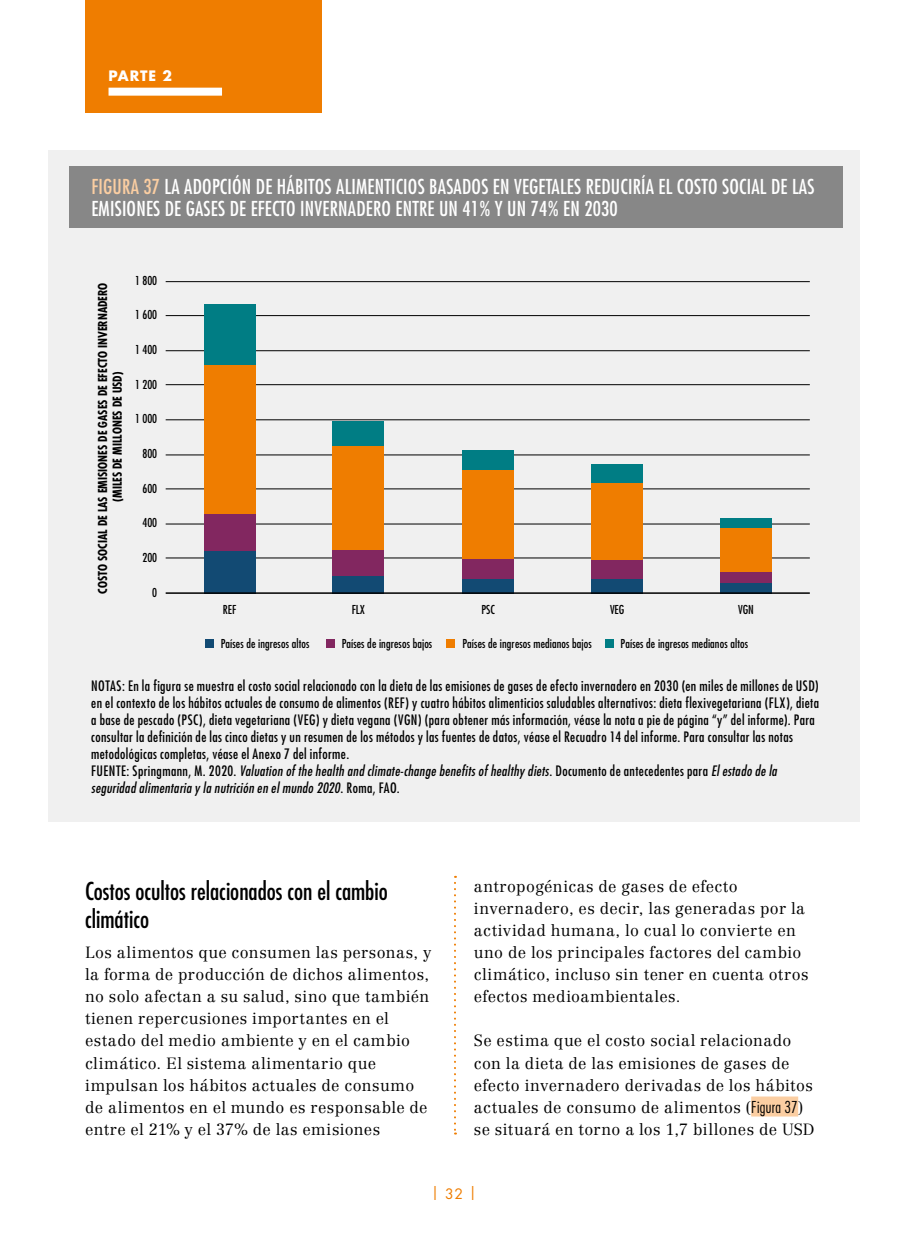
<style>
.page{position:relative;width:908px;height:1248px;background:#fff}
.page>*{position:absolute;margin:0;border:0;box-sizing:border-box;transform-origin:0 0}
.t1{font:condensed 24px/28px "Futura Std";color:#000}
.t2{font:condensed 20px/22px "Futura Std";letter-spacing:.01em;color:#fff}
.t3{font:300 16px/22px "Centennial LT Std";letter-spacing:.03em;color:#000}
.t4{font:condensed 14px/17px "Futura Std";letter-spacing:.03em;color:#000}
.t5{font:700 14px "Futura Std";letter-spacing:.06em;color:#fff}
.t6{font:14px "Futura Std";color:#ef7d00}
.t7{font:condensed 12px "Futura Std";letter-spacing:.01em;color:#000}
.t8{font:700 condensed 12px/14.4px "Futura Std";color:#000;text-align:center}
.s1{color:#fbcea2}
.s2{font-style:italic}
.s3{font-family:"Futura Std";font-stretch:condensed}
</style>
<div class="page">
<div style="left:85px;top:0;width:236px;height:113px;background:#ef7d00"></div>
<div style="left:108px;top:88px;width:114px;height:8px;background:#fff"></div>
<svg style="left:454px;top:875px;width:2px;height:259px"></svg>
<div style="left:750px;top:1096px;width:47px;height:20px;background:#fbcea2"></div>
<div style="left:48px;top:150px;width:811px;height:671px;background:#f0f0f0"></div>
<hr style="left:166px;top:557px;width:643px;height:1px;background:#000">
<hr style="left:166px;top:523px;width:643px;height:1px;background:#000">
<hr style="left:166px;top:488px;width:643px;height:1px;background:#000">
<hr style="left:166px;top:454px;width:643px;height:1px;background:#000">
<hr style="left:166px;top:419px;width:643px;height:1px;background:#000">
<hr style="left:166px;top:384px;width:643px;height:1px;background:#000">
<hr style="left:166px;top:350px;width:643px;height:1px;background:#000">
<hr style="left:166px;top:315px;width:643px;height:1px;background:#000">
<hr style="left:166px;top:281px;width:643px;height:1px;background:#000">
<div style="left:204px;top:550px;width:51px;height:43px;background:#124a73"></div>
<div style="left:332px;top:576px;width:52px;height:17px;background:#124a73"></div>
<div style="left:462px;top:578px;width:52px;height:15px;background:#124a73"></div>
<div style="left:591px;top:578px;width:51px;height:15px;background:#124a73"></div>
<div style="left:720px;top:583px;width:51px;height:10px;background:#124a73"></div>
<div style="left:204px;top:514px;width:51px;height:36px;background:#822760"></div>
<div style="left:332px;top:549px;width:52px;height:27px;background:#822760"></div>
<div style="left:462px;top:558px;width:52px;height:20px;background:#822760"></div>
<div style="left:591px;top:559px;width:51px;height:19px;background:#822760"></div>
<div style="left:720px;top:571px;width:51px;height:12px;background:#822760"></div>
<div style="left:204px;top:365px;width:51px;height:149px;background:#ef7d00"></div>
<div style="left:332px;top:446px;width:52px;height:103px;background:#ef7d00"></div>
<div style="left:462px;top:469px;width:52px;height:89px;background:#ef7d00"></div>
<div style="left:591px;top:482px;width:51px;height:77px;background:#ef7d00"></div>
<div style="left:720px;top:528px;width:51px;height:43px;background:#ef7d00"></div>
<div style="left:204px;top:304px;width:51px;height:61px;background:#007d84"></div>
<div style="left:332px;top:421px;width:52px;height:25px;background:#007d84"></div>
<div style="left:462px;top:449px;width:52px;height:20px;background:#007d84"></div>
<div style="left:591px;top:463px;width:51px;height:19px;background:#007d84"></div>
<div style="left:720px;top:518px;width:51px;height:10px;background:#007d84"></div>
<hr style="left:166px;top:592px;width:643px;height:1px;background:#000">
<div style="left:604px;top:639px;width:9px;height:9px;background:#007d84"></div>
<div style="left:205px;top:639px;width:8px;height:9px;background:#124a73"></div>
<div style="left:446px;top:639px;width:9px;height:9px;background:#ef7d00"></div>
<div style="left:326px;top:639px;width:9px;height:9px;background:#822760"></div>
<div style="left:69px;top:166px;width:773px;height:62px;background:#878787"></div>
<p class="t5" style="left:108px;top:66px;width:65px">PARTE 2</p>
<h2 class="t2" style="left:91px;top:176px;width:724px"><span class="s1">FIGURA 37</span> LA ADOPCIÓN DE HÁBITOS ALIMENTICIOS BASADOS EN VEGETALES REDUCIRÍA EL COSTO SOCIAL DE LAS<br>EMISIONES DE GASES DE EFECTO INVERNADERO ENTRE UN 41% Y UN 74% EN 2030</h2>
<p class="t8" style="left:96px;top:593px;width:312px;rotate:-90deg">COSTO SOCIAL DE LAS EMISIONES DE GASES DE EFECTO INVERNADERO (MILES DE MILLONES DE USD)</p>
<p class="t7" style="left:135px;top:273px;width:24px">1 800</p>
<p class="t7" style="left:135px;top:307px;width:24px">1 600</p>
<p class="t7" style="left:135px;top:342px;width:24px">1 400</p>
<p class="t7" style="left:135px;top:377px;width:24px">1 200</p>
<p class="t7" style="left:135px;top:411px;width:24px">1 000</p>
<p class="t7" style="left:142px;top:446px;width:16px">800</p>
<p class="t7" style="left:142px;top:481px;width:16px">600</p>
<p class="t7" style="left:142px;top:515px;width:16px">400</p>
<p class="t7" style="left:142px;top:550px;width:16px">200</p>
<p class="t7" style="left:152px;top:585px;width:6px">0</p>
<p class="t7" style="left:223px;top:602px;width:15px">REF</p>
<p class="t7" style="left:351px;top:602px;width:15px">FLX</p>
<p class="t7" style="left:481px;top:602px;width:15px">PSC</p>
<p class="t7" style="left:609px;top:602px;width:16px">VEG</p>
<p class="t7" style="left:737px;top:602px;width:17px">VGN</p>
<p class="t7" style="left:220px;top:636px;width:90px">Países de ingresos altos</p>
<p class="t7" style="left:341px;top:636px;width:92px">Países de ingresos bajos</p>
<p class="t7" style="left:462px;top:636px;width:131px">Países de ingresos medianos bajos</p>
<p class="t7" style="left:620px;top:636px;width:129px">Países de ingresos medianos altos</p>
<p class="t4" style="left:91px;top:677px;width:729px">NOTAS: En la figura se muestra el costo social relacionado con la dieta de las emisiones de gases de efecto invernadero en 2030 (en miles de millones de USD) en el contexto de los hábitos actuales de consumo de alimentos (REF) y cuatro hábitos alimenticios saludables alternativos: dieta flexivegetariana (FLX), dieta a base de pescado (PSC), dieta vegetariana (VEG) y dieta vegana (VGN) (para obtener más información, véase la nota a pie de página “y” del informe). Para consultar la definición de las cinco dietas y un resumen de los métodos y las fuentes de datos, véase el Recuadro 14 del informe. Para consultar las notas metodológicas completas, véase el Anexo 7 del informe.<br>FUENTE: Springmann, M. 2020. <span class="s2">Valuation of the health and climate-change benefits of healthy diets</span>. Documento de antecedentes para <span class="s2">El estado de la seguridad alimentaria y la nutrición en el mundo 2020</span>. Roma, FAO.</p>
<h1 class="t1" style="left:85px;top:877px;width:304px">Costos ocultos relacionados con el cambio climático</h1>
<p class="t3" style="left:85px;top:941px;width:347px">Los alimentos que consumen las personas, y la forma de producción de dichos alimentos, no solo afectan a su salud, sino que también tienen repercusiones importantes en el estado del medio ambiente y en el cambio climático. El sistema alimentario que impulsan los hábitos actuales de consumo de alimentos en el mundo es responsable de entre el 21% y el 37% de las emisiones</p>
<p class="t3" style="left:473px;top:875px;width:336px">antropogénicas de gases de efecto invernadero, es decir, las generadas por la actividad humana, lo cual lo convierte en uno de los principales factores del cambio climático, incluso sin tener en cuenta otros efectos medioambientales.</p>
<p class="t3" style="left:473px;top:1029px;width:342px">Se estima que el costo social relacionado con la dieta de las emisiones de gases de efecto invernadero derivadas de los hábitos actuales de consumo de alimentos (<span class="s3">Figura 37</span>) se situará en torno a los 1,7 billones de USD</p>
<p class="t6" style="left:431px;top:1183px;width:47px">| 32 |</p>
</div>
